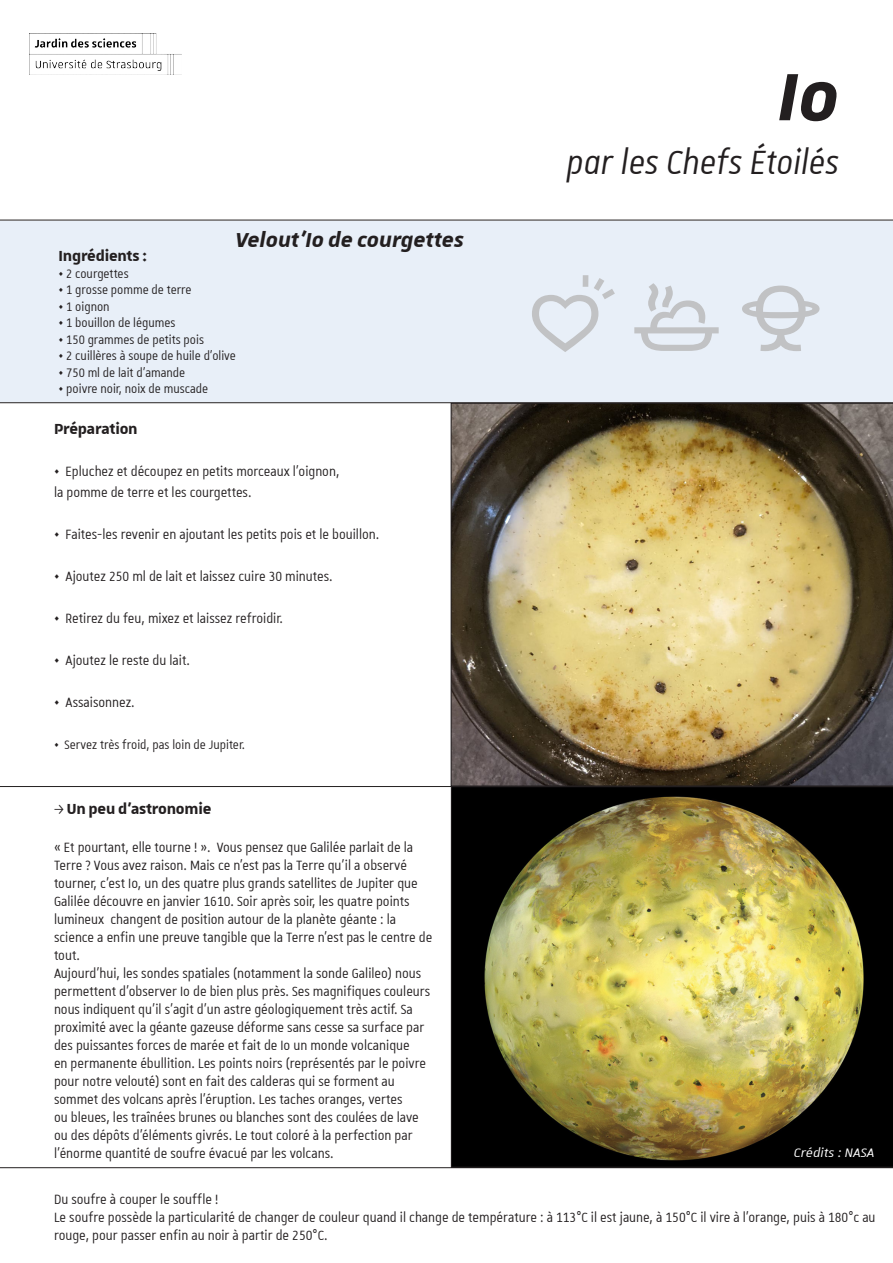
<style>
.page{position:relative;width:893px;height:1263px;background:#fff}
.page>*{position:absolute;margin:0;border:0;box-sizing:border-box;transform-origin:0 0}
.t1{font:italic 700 90px "Unistra A";color:#231f20}
.t2{font:italic 45px "Unistra A";color:#231f20;scale:.85 1}
.t3{font:italic 700 27px "Unistra A";color:#231f20}
.Ingrédients{font:700 19.5px "Unistra A";letter-spacing:-.01em;color:#231f20}
.Ingrédients-2{font:18px/18px "Unistra A";color:#231f20;scale:.85 1}
.Ingrédients-3{font:16.5px "Unistra A";color:#231f20;scale:.85 1}
.t4{font:italic 16.5px "Unistra A";color:#fff}
.s1{font-weight:400;font-size:18px}
</style>
<div class="page">
<div style="left:0;top:221px;width:893px;height:180px;background:#e8eff8"></div>
<hr style="left:0;top:402px;width:893px;height:1px;background:#231f20">
<img style="left:451px;top:403px;width:442px;height:383px">
<img style="left:451px;top:787px;width:442px;height:380px">
<hr style="left:0;top:220px;width:893px;height:1px;background:#231f20">
<hr style="left:0;top:786px;width:893px;height:1px;background:#231f20">
<hr style="left:0;top:1167px;width:893px;height:1px;background:#231f20">
<img style="left:29px;top:33px;width:152px;height:41px">
<p class="t3" style="left:236px;top:225px;width:230px">Velout’Io de courgettes</p>
<p class="Ingrédients" style="left:58px;top:245px;width:90px">Ingrédients :</p>
<p class="Ingrédients-3" style="left:58px;top:265px;width:84px">• 2 courgettes</p>
<p class="Ingrédients-3" style="left:58px;top:281px;width:158px">• 1 grosse pomme de terre</p>
<p class="Ingrédients-3" style="left:58px;top:298px;width:62px">• 1 oignon</p>
<p class="Ingrédients-3" style="left:58px;top:314px;width:139px">• 1 bouillon de légumes</p>
<p class="Ingrédients-3" style="left:58px;top:331px;width:173px">• 150 grammes de petits pois</p>
<p class="Ingrédients-3" style="left:58px;top:347px;width:210px">• 2 cuillères à soupe de huile d’olive</p>
<p class="Ingrédients-3" style="left:58px;top:364px;width:151px">• 750 ml de lait d’amande</p>
<p class="Ingrédients-3" style="left:58px;top:380px;width:178px">• poivre noir, noix de muscade</p>
<p class="Ingrédients" style="left:54px;top:418px;width:85px">Préparation</p>
<p class="Ingrédients-2" style="left:54px;top:462px;width:337px">• Epluchez et découpez en petits morceaux l’oignon,</p>
<p class="Ingrédients-2" style="left:54px;top:483px;width:234px">la pomme de terre et les courgettes.</p>
<p class="Ingrédients-2" style="left:54px;top:525px;width:384px">• Faites-les revenir en ajoutant les petits pois et le bouillon.</p>
<p class="Ingrédients-2" style="left:54px;top:567px;width:329px">• Ajoutez 250 ml de lait et laissez cuire 30 minutes.</p>
<p class="Ingrédients-2" style="left:54px;top:609px;width:271px">• Retirez du feu, mixez et laissez refroidir.</p>
<p class="Ingrédients-2" style="left:54px;top:651px;width:162px">• Ajoutez le reste du lait.</p>
<p class="Ingrédients-2" style="left:54px;top:693px;width:97px">• Assaisonnez.</p>
<p class="Ingrédients-3" style="left:54px;top:736px;width:226px">• Servez très froid, pas loin de Jupiter.</p>
<p class="t1" style="left:777px;top:47px;width:63px">Io</p>
<p class="t2" style="left:566px;top:139px;width:322px">par les Chefs Étoilés</p>
<p class="Ingrédients" style="left:54px;top:798px;width:159px"><span class="s1">→</span> Un peu d’astronomie</p>
<p class="Ingrédients-2" style="left:54px;top:838px;width:447px">« Et pourtant, elle tourne ! ». Vous pensez que Galilée parlait de la Terre ? Vous avez raison. Mais ce n’est pas la Terre qu’il a observé tourner, c’est Io, un des quatre plus grands satellites de Jupiter que Galilée découvre en janvier 1610. Soir après soir, les quatre points lumineux changent de position autour de la planète géante : la science a enfin une preuve tangible que la Terre n’est pas le centre de tout.</p>
<p class="Ingrédients-2" style="left:54px;top:964px;width:444px">Aujourd’hui, les sondes spatiales (notamment la sonde Galileo) nous permettent d’observer Io de bien plus près. Ses magnifiques couleurs nous indiquent qu’il s’agit d’un astre géologiquement très actif. Sa proximité avec la géante gazeuse déforme sans cesse sa surface par des puissantes forces de marée et fait de Io un monde volcanique<br>en permanente ébullition. Les points noirs (représentés par le poivre pour notre velouté) sont en fait des calderas qui se forment au sommet des volcans après l’éruption. Les taches oranges, vertes<br>ou bleues, les traînées brunes ou blanches sont des coulées de lave ou des dépôts d’éléments givrés. Le tout coloré à la perfection par l’énorme quantité de soufre évacué par les volcans.</p>
<p class="Ingrédients-2" style="left:54px;top:1189px;width:195px">Du soufre à couper le souffle !</p>
<p class="Ingrédients-2" style="left:54px;top:1207px;width:968px">Le soufre possède la particularité de changer de couleur quand il change de température : à 113°C il est jaune, à 150°C il vire à l’orange, puis à 180°c au rouge, pour passer enfin au noir à partir de 250°C.</p>
<p class="t4" style="left:794px;top:1144px;width:82px">Crédits : NASA</p>
</div>
